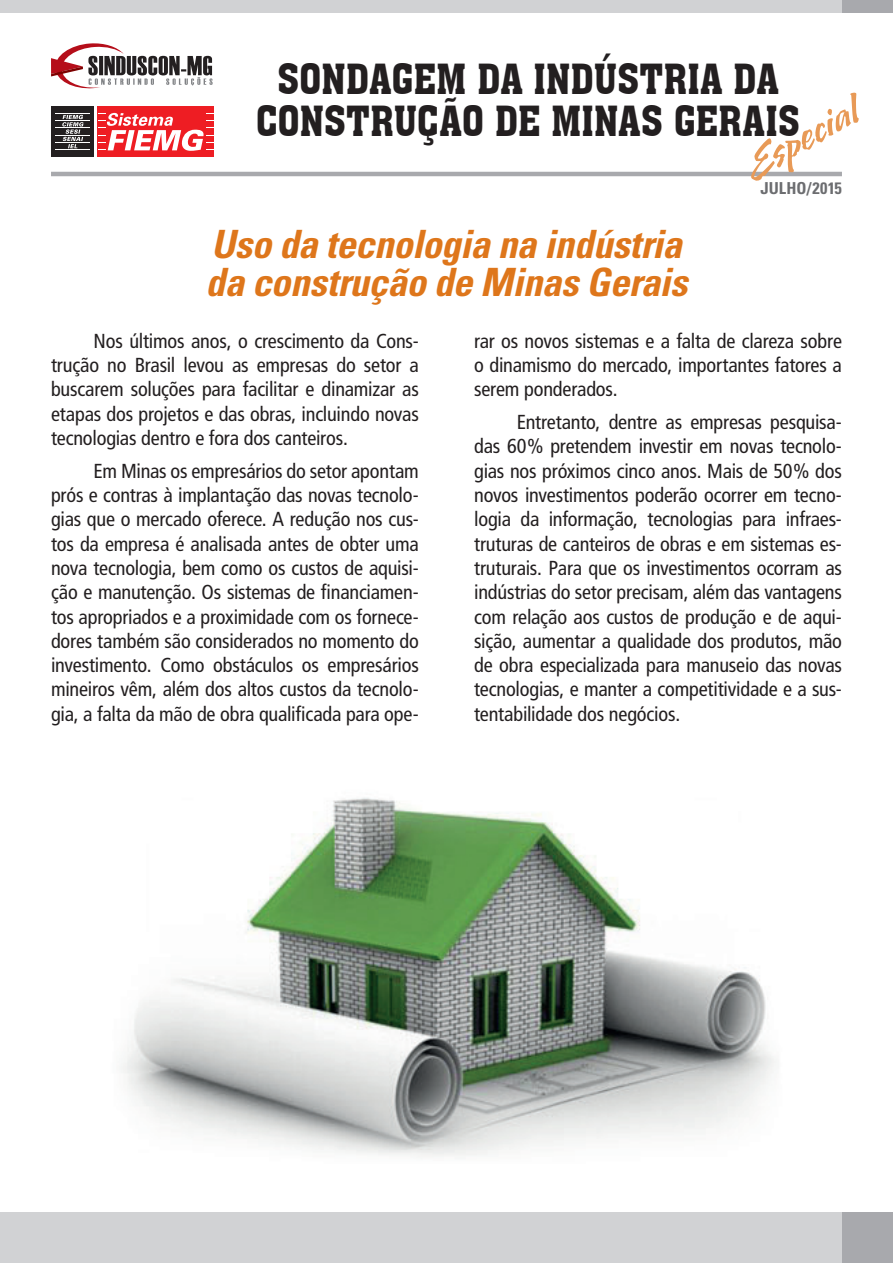
<style>
.page{position:relative;width:893px;height:1263px;background:#fff}
.page>*{position:absolute;margin:0;border:0;box-sizing:border-box;transform-origin:0 0}
.t1{font:40.5px/42px "Aachen BT";letter-spacing:-.01em;color:#231f20;text-align:center;scale:.92 1}
.t2{font:700 40.35px "Lambo Hmk";color:#e89a57}
.t3{font:italic 700 condensed 39px/37.5px "Univers";letter-spacing:-.01em;color:#de761b}
.t4{font:condensed 20.25px/24.3px "Frutiger";letter-spacing:-.01em;color:#231f20;text-align:justify}
.t5{font:700 condensed 16.5px "Univers";letter-spacing:.005em;color:#6c6d70}
</style>
<div class="page">
<div style="left:0;top:1212px;width:893px;height:51px;background:#d1d2d4"></div>
<div style="left:0;top:0;width:893px;height:13px;background:#d1d2d4"></div>
<div style="left:842px;top:0;width:51px;height:13px;background:#a8a9ad"></div>
<div style="left:842px;top:1212px;width:51px;height:51px;background:#a8a9ad"></div>
<img style="left:121px;top:797px;width:655px;height:360px">
<hr style="left:51px;top:172px;width:791px;height:4px;background:#a8a9ad">
<svg style="left:51px;top:43px;width:162px;height:46px"></svg>
<div style="left:51px;top:106px;width:43px;height:51px;background:#231f20"></div>
<hr style="left:55px;top:113px;width:35px;height:1px;background:#fff">
<hr style="left:55px;top:120px;width:35px;height:1px;background:#fff">
<hr style="left:55px;top:128px;width:35px;height:1px;background:#fff">
<hr style="left:55px;top:135px;width:35px;height:1px;background:#fff">
<hr style="left:55px;top:142px;width:35px;height:1px;background:#fff">
<hr style="left:55px;top:149px;width:35px;height:1px;background:#fff">
<div style="left:98px;top:106px;width:116px;height:51px;background:#ee1d23"></div>
<svg style="left:62px;top:115px;width:22px;height:33px"></svg>
<svg style="left:98px;top:113px;width:116px;height:38px"></svg>
<h1 class="t1" style="left:256px;top:58px;width:593px">SONDAGEM DA INDÚSTRIA DA<br>CONSTRUÇÃO DE MINAS GERAIS</h1>
<h2 class="t2" style="left:733px;top:147px;width:129px;rotate:-30deg">Especial</h2>
<p class="t5" style="left:760px;top:178px;width:83px">JULHO/2015</p>
<h3 class="t3" style="left:206px;top:225px;width:483px">Uso da tecnologia na indústria da construção de Minas Gerais</h3>
<p class="t4" style="left:51px;top:329px;width:369px;text-indent:43px">Nos últimos anos, o crescimento da Cons&shy;trução no Brasil levou as empresas do setor a buscarem soluções para facilitar e dinamizar as etapas dos projetos e das obras, incluindo novas tecnologias dentro e fora dos canteiros.</p>
<p class="t4" style="left:51px;top:459px;width:369px;text-indent:43px">Em Minas os empresários do setor apontam prós e contras à implantação das novas tecnolo&shy;gias que o mercado oferece. A redução nos cus&shy;tos da empresa é analisada antes de obter uma nova tecnologia, bem como os custos de aquisi&shy;ção e manutenção. Os sistemas de financiamen&shy;tos apropriados e a proximidade com os fornece&shy;dores também são considerados no momento do investimento. Como obstáculos os empresários mineiros vêm, além dos altos custos da tecnolo&shy;gia, a falta da mão de obra qualificada para ope-</p>
<p class="t4" style="left:474px;top:329px;width:369px">rar os novos sistemas e a falta de clareza sobre o dinamismo do mercado, importantes fatores a serem ponderados.</p>
<p class="t4" style="left:474px;top:410px;width:369px;text-indent:43px">Entretanto, dentre as empresas pesquisa&shy;das 60% pretendem investir em novas tecnolo&shy;gias nos próximos cinco anos. Mais de 50% dos novos investimentos poderão ocorrer em tecno&shy;logia da informação, tecnologias para infraes&shy;truturas de canteiros de obras e em sistemas es&shy;truturais. Para que os investimentos ocorram as indústrias do setor precisam, além das vantagens com relação aos custos de produção e de aqui&shy;sição, aumentar a qualidade dos produtos, mão de obra especializada para manuseio das novas tecnologias, e manter a competitividade e a sus&shy;tentabilidade dos negócios.</p>
</div>
